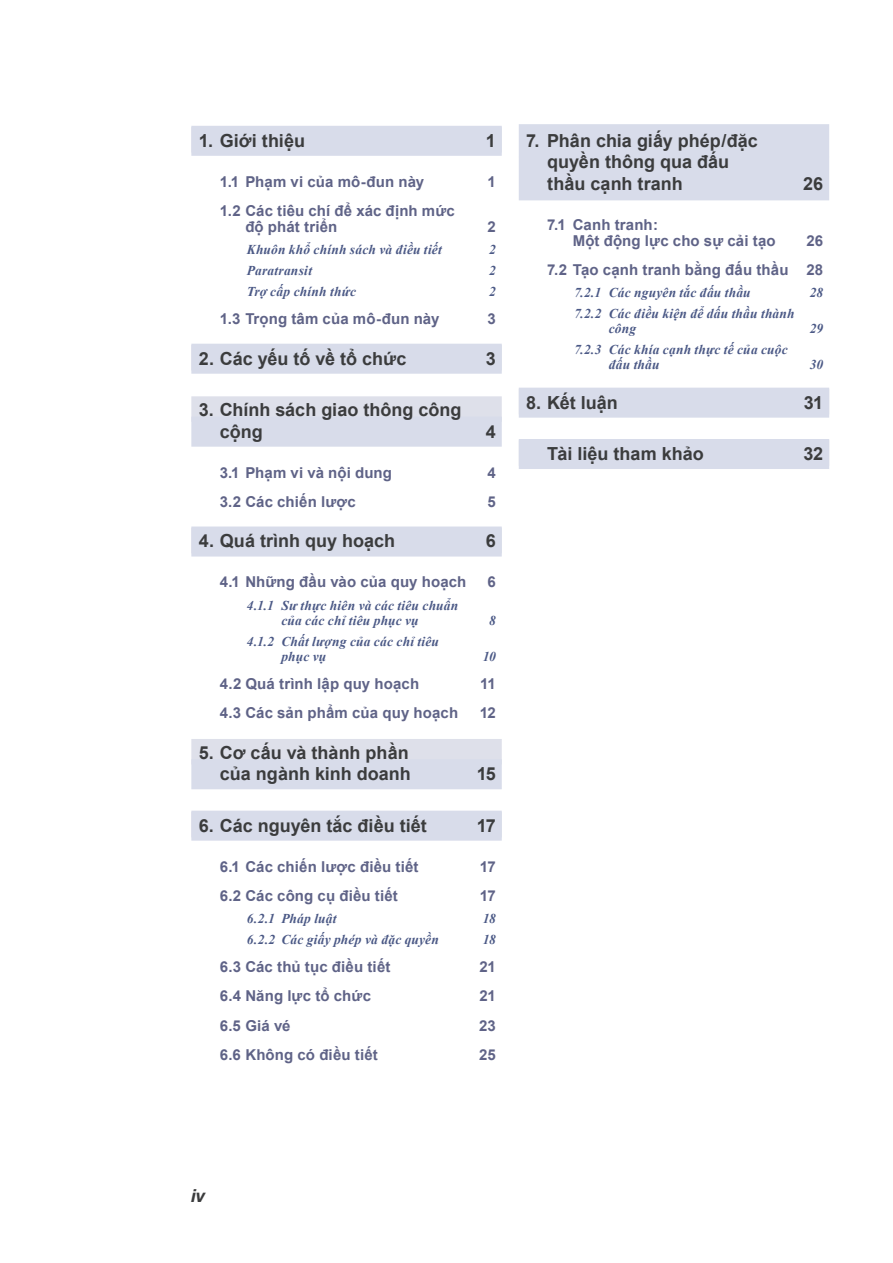
<style>
.page{position:relative;width:893px;height:1263px;background:#fff}
.page>*{position:absolute;margin:0;border:0;box-sizing:border-box;transform-origin:0 0}
.t1{font:700 18px/21.6px "Arial";color:#3b3c3d}
.t2{font:italic 700 18px "Helvetica Neue";color:#3b3c3d}
.t3{font:700 15px/15.8px "Arial";letter-spacing:.01em;color:#5f6387}
.t4{font:italic 700 13.5px/15px "Times New Roman";letter-spacing:.015em;color:#4b5986}
</style>
<div class="page">
<div style="left:191px;top:126px;width:311px;height:30px;background:#d8dcea"></div>
<div style="left:191px;top:344px;width:311px;height:30px;background:#d8dcea"></div>
<div style="left:191px;top:396px;width:311px;height:26px;background:#dee0ea"></div>
<div style="left:191px;top:417px;width:311px;height:30px;background:#d8dcea"></div>
<div style="left:191px;top:526px;width:311px;height:30px;background:#d8dcea"></div>
<div style="left:191px;top:739px;width:311px;height:25px;background:#dee0ea"></div>
<div style="left:191px;top:759px;width:311px;height:30px;background:#d8dcea"></div>
<div style="left:191px;top:811px;width:311px;height:30px;background:#d8dcea"></div>
<div style="left:519px;top:124px;width:310px;height:33px;background:#d8dcea"></div>
<div style="left:519px;top:157px;width:310px;height:43px;background:#d8dcea"></div>
<div style="left:519px;top:388px;width:310px;height:30px;background:#d8dcea"></div>
<div style="left:519px;top:439px;width:310px;height:30px;background:#d8dcea"></div>
<p class="t1" style="left:199px;top:130px;width:108px">1. Giới thiệu</p>
<p class="t1" style="left:486px;top:130px;width:12px">1</p>
<p class="t3" style="left:220px;top:174px;width:206px">1.1 Phạm vi của mô-đun này</p>
<p class="t3" style="left:487px;top:174px;width:10px">1</p>
<p class="t3" style="left:245px;top:203px;width:211px;text-indent:-26px">1.2 Các tiêu chí để xác định mức độ phát triển</p>
<p class="t3" style="left:487px;top:219px;width:10px">2</p>
<p class="t4" style="left:247px;top:242px;width:197px">Khuôn khổ chính sách và điều tiết</p>
<p class="t4" style="left:489px;top:242px;width:8px">2</p>
<p class="t4" style="left:247px;top:263px;width:67px">Paratransit</p>
<p class="t4" style="left:489px;top:263px;width:8px">2</p>
<p class="t4" style="left:247px;top:284px;width:111px">Trợ cấp chính thức</p>
<p class="t4" style="left:489px;top:284px;width:8px">2</p>
<p class="t3" style="left:220px;top:311px;width:221px">1.3 Trọng tâm của mô-đun này</p>
<p class="t3" style="left:487px;top:311px;width:10px">3</p>
<p class="t1" style="left:199px;top:348px;width:209px">2. Các yếu tố về tổ chức</p>
<p class="t1" style="left:486px;top:348px;width:12px">3</p>
<p class="t1" style="left:220px;top:399px;width:243px;text-indent:-21px">3. Chính sách giao thông công cộng</p>
<p class="t1" style="left:486px;top:421px;width:12px">4</p>
<p class="t3" style="left:220px;top:465px;width:174px">3.1 Phạm vi và nội dung</p>
<p class="t3" style="left:487px;top:465px;width:10px">4</p>
<p class="t3" style="left:220px;top:494px;width:138px">3.2 Các chiến lược</p>
<p class="t3" style="left:487px;top:494px;width:10px">5</p>
<p class="t1" style="left:199px;top:531px;width:198px">4. Quá trình quy hoạch</p>
<p class="t1" style="left:486px;top:531px;width:12px">6</p>
<p class="t3" style="left:220px;top:574px;width:248px">4.1 Những đầu vào của quy hoạch</p>
<p class="t3" style="left:487px;top:574px;width:10px">6</p>
<p class="t4" style="left:247px;top:597px;width:213px;text-align:center">4.1.1 Sư thực hiên và các tiêu chuẩn của các chỉ tiêu phục vụ</p>
<p class="t4" style="left:489px;top:612px;width:8px">8</p>
<p class="t4" style="left:281px;top:633px;width:159px;text-indent:-34px">4.1.2 Chất lượng của các chỉ tiêu phục vụ</p>
<p class="t4" style="left:483px;top:648px;width:15px">10</p>
<p class="t3" style="left:220px;top:676px;width:201px">4.2 Quá trình lập quy hoạch</p>
<p class="t3" style="left:480px;top:676px;width:17px">11</p>
<p class="t3" style="left:220px;top:705px;width:240px">4.3 Các sản phẩm của quy hoạch</p>
<p class="t3" style="left:480px;top:705px;width:18px">12</p>
<p class="t1" style="left:199px;top:742px;width:213px;text-align:right">5. Cơ cấu và thành phần của ngành kinh doanh</p>
<p class="t1" style="left:477px;top:763px;width:21px">15</p>
<p class="t1" style="left:199px;top:815px;width:230px">6. Các nguyên tắc điều tiết</p>
<p class="t1" style="left:477px;top:815px;width:20px">17</p>
<p class="t3" style="left:220px;top:859px;width:200px">6.1 Các chiến lược điều tiết</p>
<p class="t3" style="left:480px;top:859px;width:17px">17</p>
<p class="t3" style="left:220px;top:888px;width:180px">6.2 Các công cụ điều tiết</p>
<p class="t3" style="left:480px;top:888px;width:17px">17</p>
<p class="t4" style="left:247px;top:911px;width:91px">6.2.1 Pháp luật</p>
<p class="t4" style="left:483px;top:911px;width:15px">18</p>
<p class="t4" style="left:247px;top:932px;width:194px">6.2.2 Các giấy phép và đặc quyền</p>
<p class="t4" style="left:483px;top:932px;width:15px">18</p>
<p class="t3" style="left:220px;top:959px;width:172px">6.3 Các thủ tục điều tiết</p>
<p class="t3" style="left:479px;top:959px;width:18px">21</p>
<p class="t3" style="left:220px;top:988px;width:153px">6.4 Năng lực tổ chức</p>
<p class="t3" style="left:479px;top:988px;width:18px">21</p>
<p class="t3" style="left:220px;top:1018px;width:72px">6.5 Giá vé</p>
<p class="t3" style="left:479px;top:1018px;width:18px">23</p>
<p class="t3" style="left:220px;top:1047px;width:159px">6.6 Không có điều tiết</p>
<p class="t3" style="left:479px;top:1047px;width:18px">25</p>
<p class="t1" style="left:547px;top:130px;width:212px;text-indent:-21px">7. Phân chia giấy phép/đặc quyền thông qua đấu thầu cạnh tranh</p>
<p class="t1" style="left:803px;top:173px;width:22px">26</p>
<p class="t3" style="left:573px;top:217px;width:204px;text-indent:-26px">7.1 Canh tranh:<br>Một động lực cho sự cải tạo</p>
<p class="t3" style="left:547px;top:226px;width:278px;line-height:29.2px;text-align:right">26<br>7.2 Tạo cạnh tranh bằng đấu thầu 28</p>
<p class="t4" style="left:574px;top:285px;width:178px">7.2.1 Các nguyên tắc đấu thầu</p>
<p class="t4" style="left:810px;top:285px;width:15px">28</p>
<p class="t4" style="left:609px;top:306px;width:187px;text-indent:-34px">7.2.2 Các điều kiện để dấu thầu thành công</p>
<p class="t4" style="left:810px;top:321px;width:15px">29</p>
<p class="t4" style="left:609px;top:342px;width:180px;text-indent:-34px">7.2.3 Các khía cạnh thực tế của cuộc đấu thầu</p>
<p class="t4" style="left:810px;top:357px;width:15px">30</p>
<p class="t1" style="left:526px;top:392px;width:93px">8. Kết luận</p>
<p class="t1" style="left:804px;top:392px;width:21px">31</p>
<p class="t1" style="left:547px;top:443px;width:158px">Tài liệu tham khảo</p>
<p class="t1" style="left:803px;top:443px;width:21px">32</p>
<p class="t2" style="left:191px;top:1184px;width:16px">iv</p>
</div>
